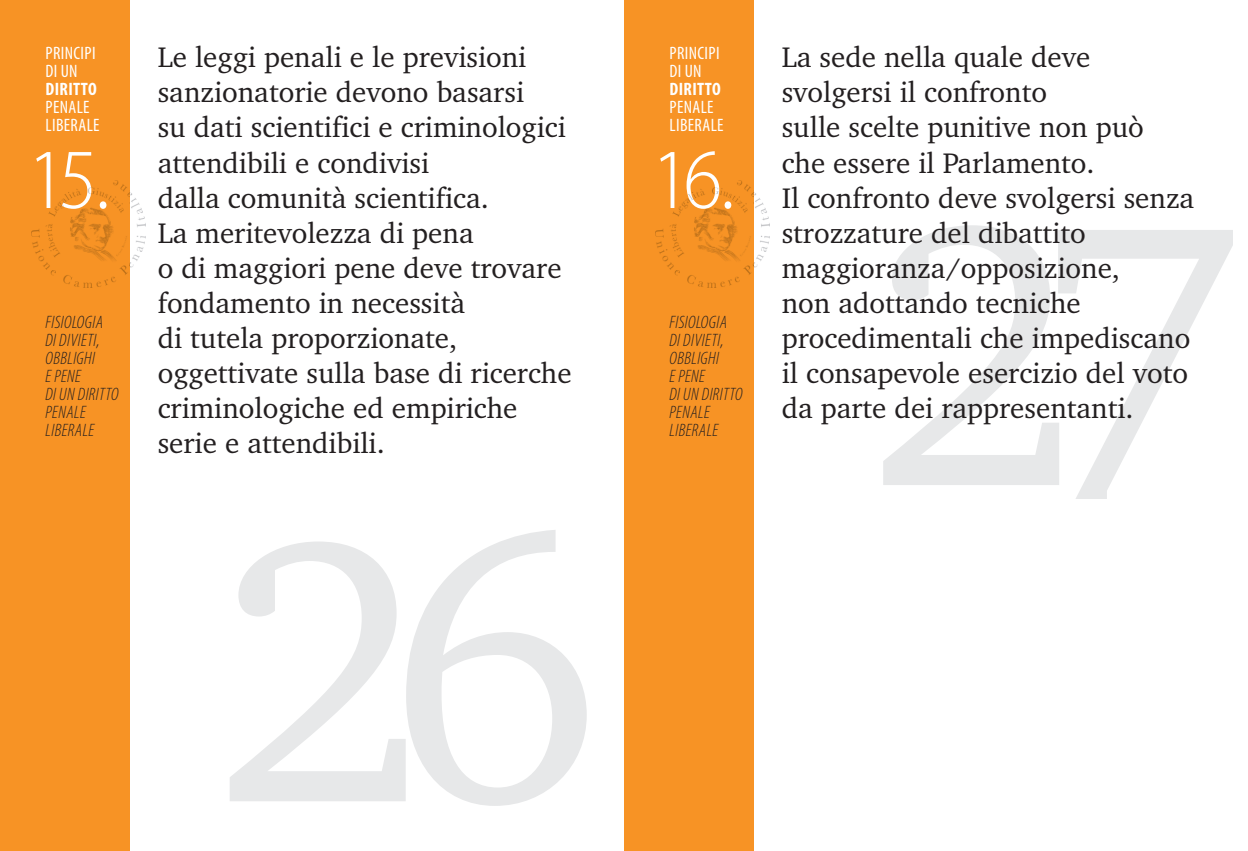
<style>
.page{position:relative;width:1248px;height:851px;background:#fff}
.page>*{position:absolute;margin:0;border:0;box-sizing:border-box;transform-origin:0 0}
.t1{font:300 semi-condensed 86px "Myriad Pro";color:#fff}
.t2{font:29px/35px "Charter BT Pro";color:#231f20}
.t3{font:italic 300 condensed 18px/18px "Myriad Pro";letter-spacing:.02em;color:#231f20}
.t4{font:condensed 18px/18px "Myriad Pro";letter-spacing:.02em;color:#fff}
.t5{font:700 condensed 18px "Myriad Pro";letter-spacing:.02em;color:#fff}
</style>
<div class="page">
<div style="left:0;top:0;width:129px;height:850px;background:#f79325"></div>
<div style="left:624px;top:0;width:129px;height:850px;background:#f79325"></div>
<svg style="left:230px;top:530px;width:356px;height:275px"></svg>
<svg style="left:883px;top:225px;width:349px;height:274px"></svg>
<img style="left:32px;top:180px;width:113px;height:107px">
<img style="left:46px;top:180px;width:4px;height:28px">
<img style="left:62px;top:180px;width:44px;height:29px">
<img style="left:655px;top:180px;width:114px;height:107px">
<img style="left:670px;top:180px;width:4px;height:28px">
<img style="left:686px;top:180px;width:45px;height:29px">
<p class="t2" style="left:158px;top:40px;width:415px">Le leggi penali e le previsioni sanzionatorie devono basarsi<br>su dati scientifici e criminologici attendibili e condivisi<br>dalla comunità scientifica.<br>La meritevolezza di pena<br>o di maggiori pene deve trovare fondamento in necessità<br>di tutela proporzionate, oggettivate sulla base di ricerche criminologiche ed empiriche serie e attendibili.</p>
<p class="t4" style="left:46px;top:45px;width:52px">PRINCIPI<br>DI UN</p>
<p class="t5" style="left:46px;top:83px;width:53px">DIRITTO</p>
<p class="t4" style="left:46px;top:99px;width:56px">PENALE<br>LIBERALE</p>
<p class="t4" style="left:669px;top:45px;width:52px">PRINCIPI<br>DI UN</p>
<p class="t5" style="left:669px;top:83px;width:53px">DIRITTO</p>
<p class="t4" style="left:669px;top:99px;width:56px">PENALE<br>LIBERALE</p>
<h1 class="t1" style="left:27px;top:147px;width:84px">15.</h1>
<h1 class="t1" style="left:651px;top:147px;width:85px">16.</h1>
<p class="t3" style="left:46px;top:314px;width:74px">FISIOLOGIA<br>DI DIVIETI,<br>OBBLIGHI<br>EPENE<br>DI UN DIRITTO<br>PENALE<br>LIBERALE</p>
<p class="t3" style="left:669px;top:314px;width:74px">FISIOLOGIA<br>DI DIVIETI,<br>OBBLIGHI<br>EPENE<br>DI UN DIRITTO<br>PENALE<br>LIBERALE</p>
<p class="t2" style="left:781px;top:40px;width:414px">La sede nella quale deve svolgersi il confronto<br>sulle scelte punitive non può che essere il Parlamento.<br>Il confronto deve svolgersi senza strozzature del dibattito maggioranza/opposizione,<br>non adottando tecniche procedimentali che impediscano il consapevole esercizio del voto da parte dei rappresentanti.</p>
</div>
